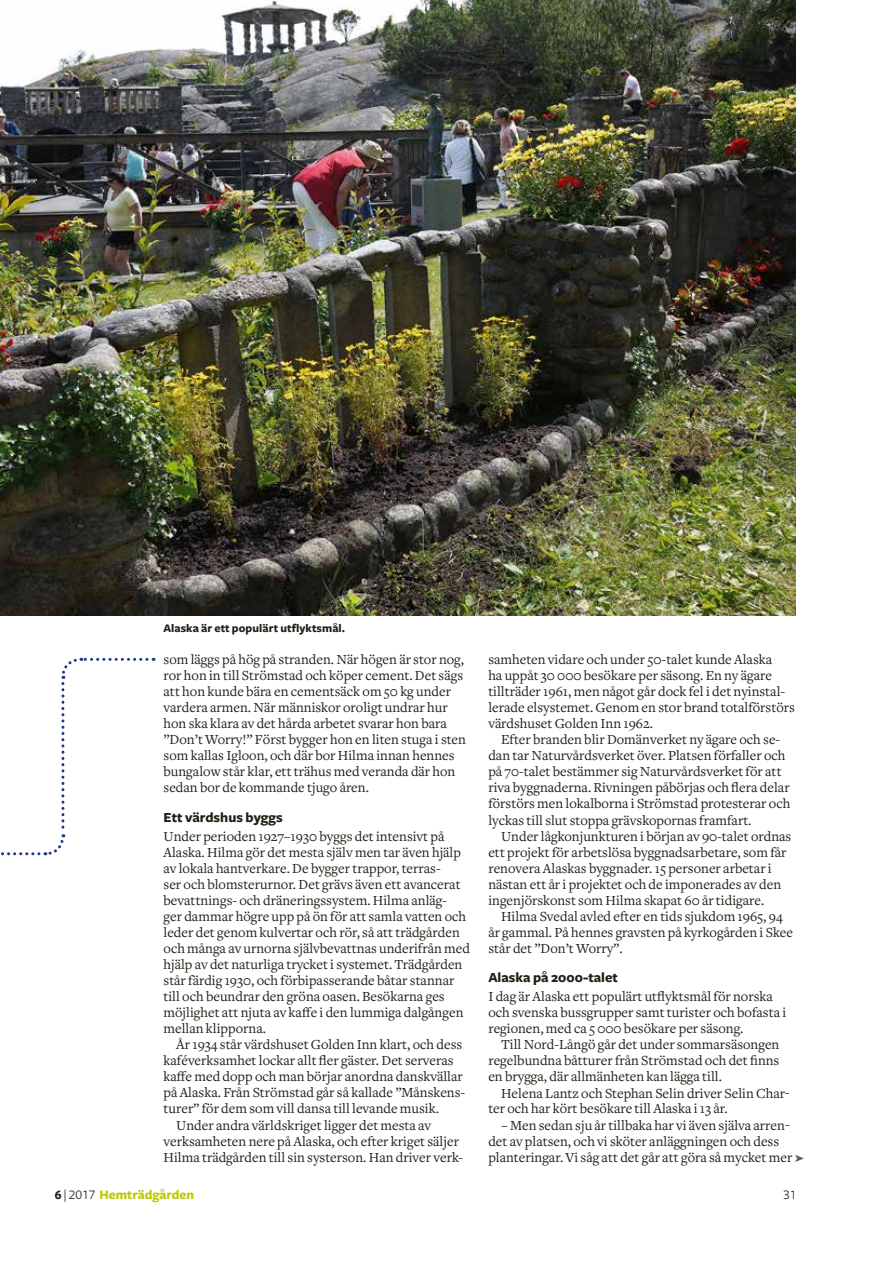
<style>
.page{position:relative;width:893px;height:1263px;background:#fff}
.page>*{position:absolute;margin:0;border:0;box-sizing:border-box;transform-origin:0 0}
.t1{font:14.4px/16px "Freight Text";color:#201e15}
.t2{font:700 14.4px "Freight Sans";color:#201e15}
.t3{font:700 13.5px "Freight Sans";color:#b8ca00}
.t4{font:13.5px "Freight Sans Book SC";color:#201e15}
.t5{font:700 12px "Freight Sans";letter-spacing:.005em;color:#201e15}
.s1{font-family:"Freight Sans Bold SC";font-weight:400;color:#201e15}
.s2{font-family:"Freight Sans Book SC";font-weight:400;color:#201e15}
</style>
<div class="page">
<img style="left:0;top:0;width:795px;height:616px">
<svg style="left:1px;top:657px;width:146px;height:199px"></svg>
<p class="t5" style="left:164px;top:621px;width:183px">Alaska är ett populärt utflyktsmål.</p>
<p class="t1" style="left:164px;top:652px;width:304px">som läggs på hög på stranden. När högen är stor nog, ror hon in till Strömstad och köper cement. Det sägs att hon kunde bära en cementsäck om 50 kg under vardera armen. När människor oroligt undrar hur hon ska klara av det hårda arbetet svarar hon bara ”Don’t Worry!” Först bygger hon en liten stuga i sten som kallas Igloon, och där bor Hilma innan hennes bungalow står klar, ett trähus med veranda där hon sedan bor de kommande tjugo åren.</p>
<p class="t2" style="left:164px;top:809px;width:121px">Ett värdshus byggs</p>
<p class="t1" style="left:164px;top:828px;width:308px">Under perioden 1927–1930 byggs det intensivt på Alaska. Hilma gör det mesta själv men tar även hjälp av lokala hantverkare. De bygger trappor, terras-<br>ser och blomsterurnor. Det grävs även ett avancerat bevattnings- och dräneringssystem. Hilma anläg-<br>ger dammar högre upp på ön för att samla vatten och leder det genom kulvertar och rör, så att trädgården och många av urnorna självbevattnas underifrån med hjälp av det naturliga trycket i systemet. Trädgården står färdig 1930, och förbipasserande båtar stannar till och beundrar den gröna oasen. Besökarna ges möjlighet att njuta av kaffe i den lummiga dalgången mellan klipporna.</p>
<p class="t1" style="left:176px;top:1037px;width:287px">År 1934 står värdshuset Golden Inn klart, och dess</p>
<p class="t1" style="left:164px;top:1053px;width:292px">kaféverksamhet lockar allt fler gäster. Det serveras</p>
<p class="t1" style="left:164px;top:1069px;width:301px">kaffe med dopp och man börjar anordna danskvällar</p>
<p class="t1" style="left:164px;top:1085px;width:303px">på Alaska. Från Strömstad går så kallade ”Månskens-</p>
<p class="t1" style="left:164px;top:1101px;width:277px">turer” för dem som vill dansa till levande musik.</p>
<p class="t1" style="left:176px;top:1117px;width:256px">Under andra världskriget ligger det mesta av</p>
<p class="t1" style="left:164px;top:1133px;width:297px">verksamheten nere på Alaska, och efter kriget säljer</p>
<p class="t1" style="left:164px;top:1149px;width:301px">Hilma trädgården till sin systerson. Han driver verk-</p>
<p class="t1" style="left:488px;top:652px;width:308px">samheten vidare och under 50-talet kunde Alaska<br>ha uppåt 30 000 besökare per säsong. En ny ägare tillträder 1961, men något går dock fel i det nyinstal&shy;lerade elsystemet. Genom en stor brand totalförstörs värdshuset Golden Inn 1962.</p>
<p class="t1" style="left:488px;top:732px;width:303px;text-indent:13px">Efter branden blir Domänverket ny ägare och se&shy;dan tar Naturvårdsverket över. Platsen förfaller och på 70-talet bestämmer sig Naturvårdsverket för att riva byggnaderna. Rivningen påbörjas och flera delar förstörs men lokalborna i Strömstad protesterar och lyckas till slut stoppa grävskopornas framfart.</p>
<p class="t1" style="left:488px;top:828px;width:304px;text-indent:13px">Under lågkonjunkturen i början av 90-talet ordnas ett projekt för arbetslösa byggnadsarbetare, som får renovera Alaskas byggnader. 15 personer arbetar i nästan ett år i projektet och de imponerades av den ingenjörskonst som Hilma skapat 60 år tidigare.</p>
<p class="t1" style="left:488px;top:908px;width:306px;text-indent:13px">Hilma Svedal avled efter en tids sjukdom 1965, 94 år gammal. På hennes gravsten på kyrkogården i Skee står det ”Don’t Worry”.</p>
<p class="t2" style="left:488px;top:970px;width:131px">Alaska på 2000-talet</p>
<p class="t1" style="left:488px;top:989px;width:299px">I dag är Alaska ett populärt utflyktsmål för norska och svenska bussgrupper samt turister och bofasta i regionen, med ca 5 000 besökare per säsong.</p>
<p class="t1" style="left:488px;top:1037px;width:293px;text-align:justify;text-indent:13px">Till Nord-Långö går det under sommarsäsongen regelbundna båtturer från Strömstad och det finns en brygga, där allmänheten kan lägga till.</p>
<p class="t1" style="left:488px;top:1085px;width:303px;text-indent:13px">Helena Lantz och Stephan Selin driver Selin Char&shy;ter och har kört besökare till Alaska i 13 år.</p>
<p class="t1" style="left:488px;top:1117px;width:305px;text-indent:13px">– Men sedan sju år tillbaka har vi även själva arren&shy;det av platsen, och vi sköter anläggningen och dess planteringar. Vi såg att det går att göra så mycket mer</p>
<p class="t3" style="left:55px;top:1187px;width:141px"><span class="s1">6</span> <span class="s2">| 2017</span> Hemträdgården</p>
<p class="t4" style="left:783px;top:1187px;width:15px">31</p>
</div>
